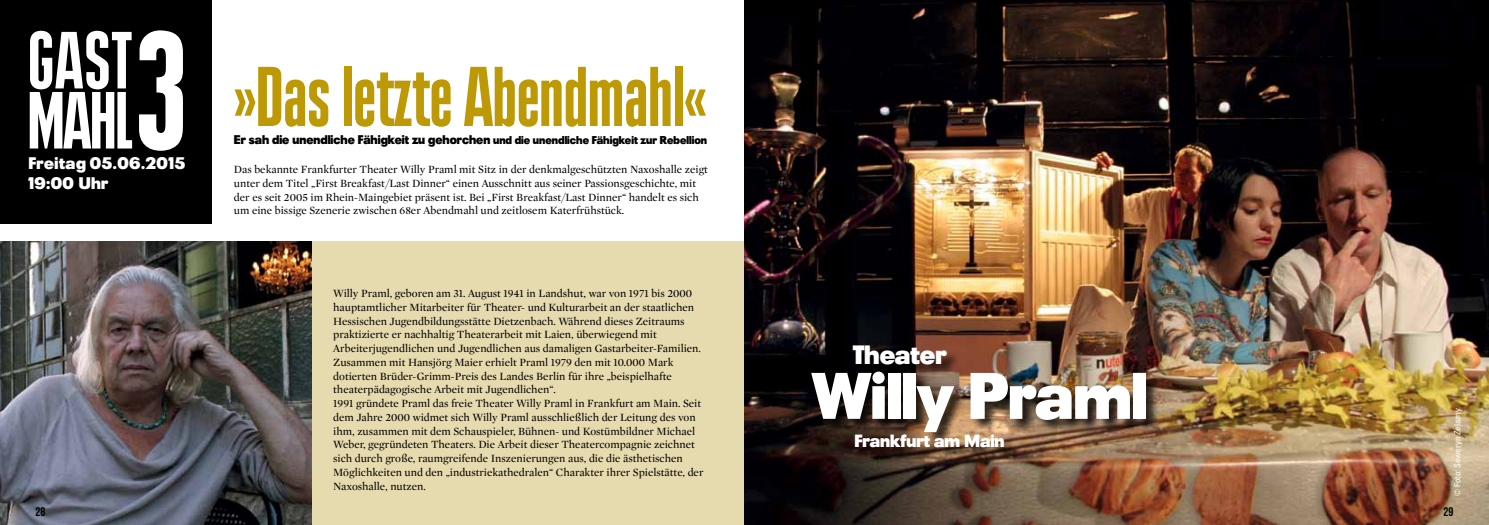
<style>
.page{position:relative;width:1489px;height:525px;background:#fff}
.page>*{position:absolute;margin:0;border:0;box-sizing:border-box;transform-origin:0 0}
.t1{font:900 extra-condensed 176.25px "Plak LT";color:#fff}
.t2{font:900 extra-condensed 83.75px "Plak LT";letter-spacing:.01em;color:#bc9905}
.t3{font:900 extra-condensed 80px/60px "Plak LT";color:#fff}
.t4{font:900 65px "Plak LT";color:#fff}
.t5{font:900 26.25px "Plak LT";color:#fff}
.t6{font:900 17.5px "Plak LT";color:#fff}
.t7{font:900 16.62px/20px "Plak LT";letter-spacing:.035em;color:#fff}
.t8{font:900 12.5px "Plak LT";color:#000}
.t9{font:700 12.5px "Bebas Neue";color:#000}
.t10{font:11.25px/13.8px "Mercury Display";color:#000}
.t11{font:condensed 8.75px "Univers LT";color:#fff}
.s1{font-size:11.25px}
.s2{font-family:"Caecilia LT Std";font-weight:300;font-style:italic;font-stretch:normal}
</style>
<div class="page">
<div style="left:305px;top:242px;width:439px;height:282px;background:#e6daaf"></div>
<img style="left:0;top:242px;width:312px;height:282px">
<img style="left:744px;top:0;width:744px;height:524px">
<div style="left:812px;top:346px;width:347px;height:115px;background:#000;opacity:.75"></div>
<div style="left:0;top:0;width:211px;height:224px;background:#000"></div>
<h1 class="t1" style="left:137px;top:-17px;width:50px">3</h1>
<h3 class="t3" style="left:28px;top:31px;width:105px">GAST<br>MAHL</h3>
<h3 class="t7" style="left:28px;top:153px;width:158px">Freitag 05.06.2015<br>19:00 Uhr</h3>
<h2 class="t2" style="left:234px;top:47px;width:474px">»Das letzte Abendmahl«</h2>
<p class="t8" style="left:234px;top:132px;width:474px">Er sah die unendliche Fähigkeit zu gehorchen <span class="s1">und die unendliche Fähigkeit zur Rebellion</span></p>
<p class="t10" style="left:234px;top:162px;width:475px">Das bekannte Frankfurter Theater Willy Praml mit Sitz in der denkmalgeschützten Naxoshalle zeigt unter dem Titel „First Breakfast/Last Dinner“ einen Ausschnitt aus seiner Passionsgeschichte, mit der es seit 2005 im Rhein-Maingebiet präsent ist. Bei „First Breakfast/Last Dinner“ handelt es sich um eine bissige Szenerie zwischen 68er Abendmahl und zeitlosem Katerfrühstück.</p>
<p class="t10" style="left:333px;top:286px;width:372px">Willy Praml, geboren am 31. August 1941 in Landshut, war von 1971 bis 2000 hauptamtlicher Mitarbeiter für Theater- und Kulturarbeit an der staatlichen Hessischen Jugendbildungsstätte Dietzenbach. Während dieses Zeitraums praktizierte er nachhaltig Theaterarbeit mit Laien, überwiegend mit Arbeiterjugendlichen und Jugendlichen aus damaligen Gastarbeiter-Familien.<br>Zusammen mit Hansjörg Maier erhielt Praml 1979 den mit 10.000 Mark dotierten Brüder-Grimm-Preis des Landes Berlin für ihre „beispielhafte theaterpädagogische Arbeit mit Jugendlichen“.<br>1991 gründete Praml das freie Theater Willy Praml in Frankfurt am Main. Seit dem Jahre 2000 widmet sich Willy Praml ausschließlich der Leitung des von ihm, zusammen mit dem Schauspieler, Bühnen- und Kostümbildner Michael Weber, gegründeten Theaters. Die Arbeit dieser Theatercompagnie zeichnet sich durch große, raumgreifende Inszenierungen aus, die die ästhetischen Möglichkeiten und den „industriekathedralen“ Charakter ihrer Spielstätte, der Naxoshalle, nutzen.</p>
<h3 class="t5" style="left:853px;top:339px;width:95px">Theater</h3>
<h3 class="t4" style="left:811px;top:357px;width:337px">Willy Praml</h3>
<h3 class="t6" style="left:854px;top:430px;width:152px">Frankfurt am Main</h3>
<p class="t11" style="left:1451px;top:496px;width:91px;rotate:-90deg"><span class="s2">©</span> Foto: Seweryn Zelazny.</p>
<p class="t9" style="left:35px;top:505px;width:11px">28</p>
<p class="t9" style="left:1443px;top:505px;width:11px">29</p>
</div>
